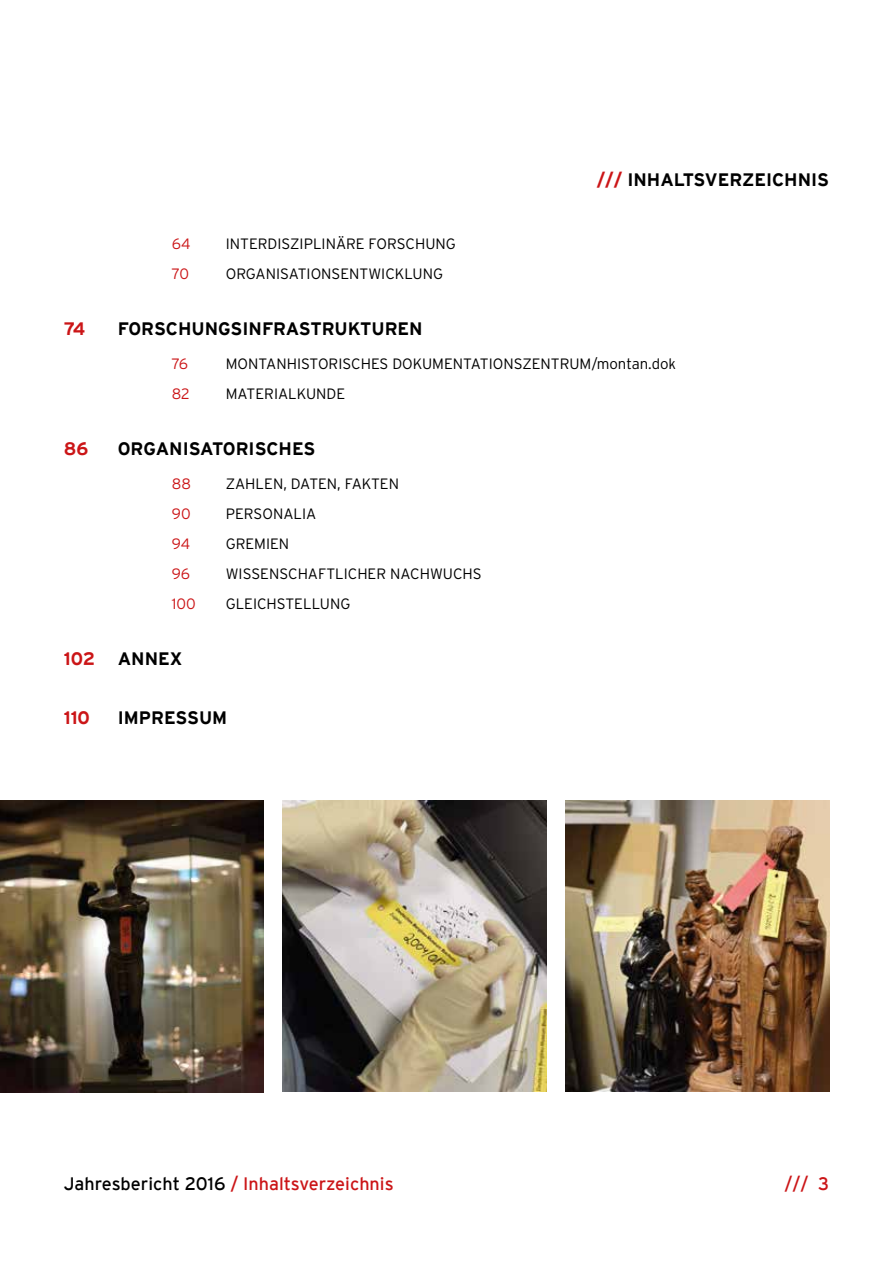
<style>
.page{position:relative;width:893px;height:1263px;background:#fff}
.page>*{position:absolute;margin:0;border:0;box-sizing:border-box;transform-origin:0 0}
.t1{font:700 18px "Interstate";color:#000}
.t2{font:18px "Interstate";color:#cb1517}
.t3{font:700 18px "Interstate";color:#cb1517}
.t4{font:300 15px "Interstate";color:#000}
.t5{font:300 15px "Interstate";letter-spacing:-.005em;color:#cb1517}
.s1{color:#cb1517}
.s2{color:#000}
</style>
<div class="page">
<img style="left:0;top:800px;width:264px;height:293px">
<img style="left:283px;top:800px;width:263px;height:292px">
<img style="left:566px;top:800px;width:263px;height:292px">
<p class="t5" style="left:172px;top:236px;width:20px">64</p>
<p class="t4" style="left:226px;top:236px;width:231px">INTERDISZIPLINÄRE FORSCHUNG</p>
<p class="t5" style="left:172px;top:266px;width:19px">70</p>
<p class="t4" style="left:226px;top:266px;width:219px">ORGANISATIONSENTWICKLUNG</p>
<p class="t1" style="left:597px;top:170px;width:234px"><span class="s1">///</span> INHALTSVERZEICHNIS</p>
<p class="t3" style="left:64px;top:319px;width:23px">74</p>
<p class="t1" style="left:118px;top:319px;width:306px">FORSCHUNGSINFRASTRUKTUREN</p>
<p class="t5" style="left:172px;top:356px;width:18px">76</p>
<p class="t4" style="left:226px;top:356px;width:452px">MONTANHISTORISCHES DOKUMENTATIONSZENTRUM/montan.dok</p>
<p class="t5" style="left:172px;top:386px;width:19px">82</p>
<p class="t4" style="left:226px;top:386px;width:121px">MATERIALKUNDE</p>
<p class="t3" style="left:64px;top:438px;width:26px">86</p>
<p class="t1" style="left:118px;top:438px;width:199px">ORGANISATORISCHES</p>
<p class="t5" style="left:172px;top:475px;width:21px">88</p>
<p class="t4" style="left:226px;top:475px;width:175px">ZAHLEN, DATEN, FAKTEN</p>
<p class="t5" style="left:172px;top:505px;width:20px">90</p>
<p class="t4" style="left:226px;top:505px;width:92px">PERSONALIA</p>
<p class="t5" style="left:172px;top:535px;width:20px">94</p>
<p class="t4" style="left:226px;top:535px;width:65px">GREMIEN</p>
<p class="t5" style="left:172px;top:565px;width:20px">96</p>
<p class="t4" style="left:226px;top:565px;width:257px">WISSENSCHAFTLICHER NACHWUCHS</p>
<p class="t5" style="left:172px;top:595px;width:25px">100</p>
<p class="t4" style="left:226px;top:595px;width:126px">GLEICHSTELLUNG</p>
<p class="t3" style="left:64px;top:648px;width:33px">102</p>
<p class="t1" style="left:118px;top:648px;width:66px">ANNEX</p>
<p class="t3" style="left:64px;top:708px;width:28px">110</p>
<p class="t1" style="left:118px;top:708px;width:111px">IMPRESSUM</p>
<p class="t2" style="left:64px;top:1174px;width:331px"><span class="s2">Jahresbericht 2016</span> / Inhaltsverzeichnis</p>
<p class="t2" style="left:784px;top:1174px;width:46px">/// 3</p>
</div>
